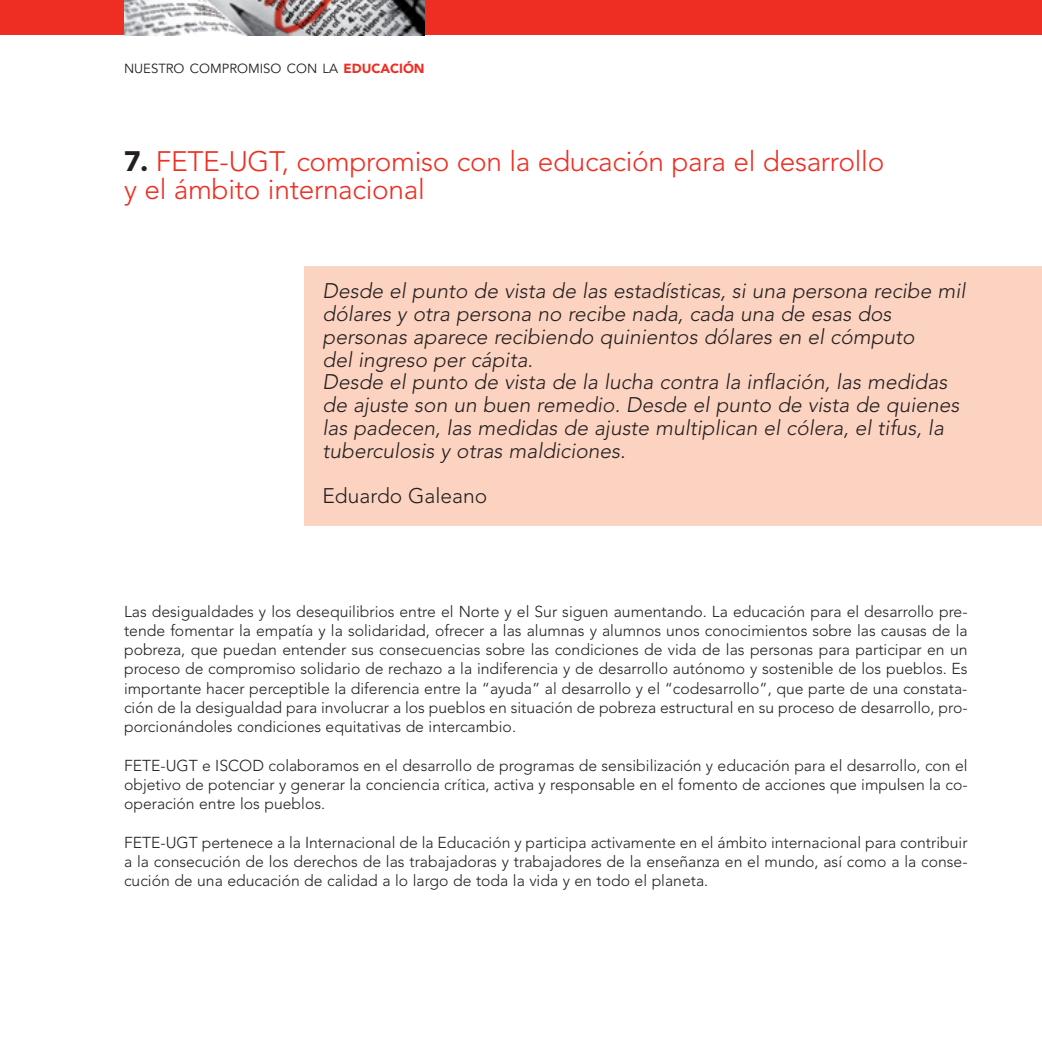
<style>
.page{position:relative;width:1042px;height:1042px;background:#fff}
.page>*{position:absolute;margin:0;border:0;box-sizing:border-box;transform-origin:0 0}
.t1{font:300 28px/28px "Avenir LT Std";letter-spacing:-.01em;color:#ee2e22}
.t2{font:italic 300 21px/22.8px "Avenir LT Std";color:#231f20}
.t3{font:300 21px "Avenir LT Std";color:#231f20}
.t4{font:300 15.75px/19.2px "Avenir LT Std";color:#231f20;text-align:justify}
.t5{font:13.12px "Avenir LT Std";color:#231f20}
.s1{font-weight:900;color:#ee2e22}
.s2{font-weight:900;color:#231f20}
</style>
<div class="page">
<div style="left:304px;top:266px;width:738px;height:260px;background:#fcd3c1"></div>
<div style="left:0;top:0;width:1042px;height:35px;background:#ee2e22"></div>
<img style="left:124px;top:0;width:300px;height:35px">
<p class="t5" style="left:124px;top:63px;width:302px">NUESTRO COMPROMISO CON LA <span class="s1">EDUCACIÓN</span></p>
<h1 class="t1" style="left:124px;top:149px;width:762px"><span class="s2">7.</span> FETE-UGT, compromiso con la educación para el desarrollo y el ámbito internacional</h1>
<p class="t2" style="left:322px;top:281px;width:644px">Desde el punto de vista de las estadísticas, si una persona recibe mil dólares y otra persona no recibe nada, cada una de esas dos personas aparece recibiendo quinientos dólares en el cómputo<br>del ingreso per cápita.<br>Desde el punto de vista de la lucha contra la inflación, las medidas de ajuste son un buen remedio. Desde el punto de vista de quienes las padecen, las medidas de ajuste multiplican el cólera, el tifus, la tuberculosis y otras maldiciones.</p>
<h2 class="t3" style="left:322px;top:487px;width:166px">Eduardo Galeano</h2>
<p class="t4" style="left:124px;top:603px;width:845px">Las desigualdades y los desequilibrios entre el Norte y el Sur siguen aumentando. La educación para el desarrollo pre&shy;tende fomentar la empatía y la solidaridad, ofrecer a las alumnas y alumnos unos conocimientos sobre las causas de la pobreza, que puedan entender sus consecuencias sobre las condiciones de vida de las personas para participar en un proceso de compromiso solidario de rechazo a la indiferencia y de desarrollo autónomo y sostenible de los pueblos. Es importante hacer perceptible la diferencia entre la “ayuda” al desarrollo y el “codesarrollo”, que parte de una constata&shy;ción de la desigualdad para involucrar a los pueblos en situación de pobreza estructural en su proceso de desarrollo, pro&shy;porcionándoles condiciones equitativas de intercambio.</p>
<p class="t4" style="left:124px;top:757px;width:845px">FETE-UGT e ISCOD colaboramos en el desarrollo de programas de sensibilización y educación para el desarrollo, con el objetivo de potenciar y generar la conciencia crítica, activa y responsable en el fomento de acciones que impulsen la co&shy;operación entre los pueblos.</p>
<p class="t4" style="left:124px;top:834px;width:845px">FETE-UGT pertenece a la Internacional de la Educación y participa activamente en el ámbito internacional para contribuir a la consecución de los derechos de las trabajadoras y trabajadores de la enseñanza en el mundo, así como a la conse&shy;cución de una educación de calidad a lo largo de toda la vida y en todo el planeta.</p>
</div>
